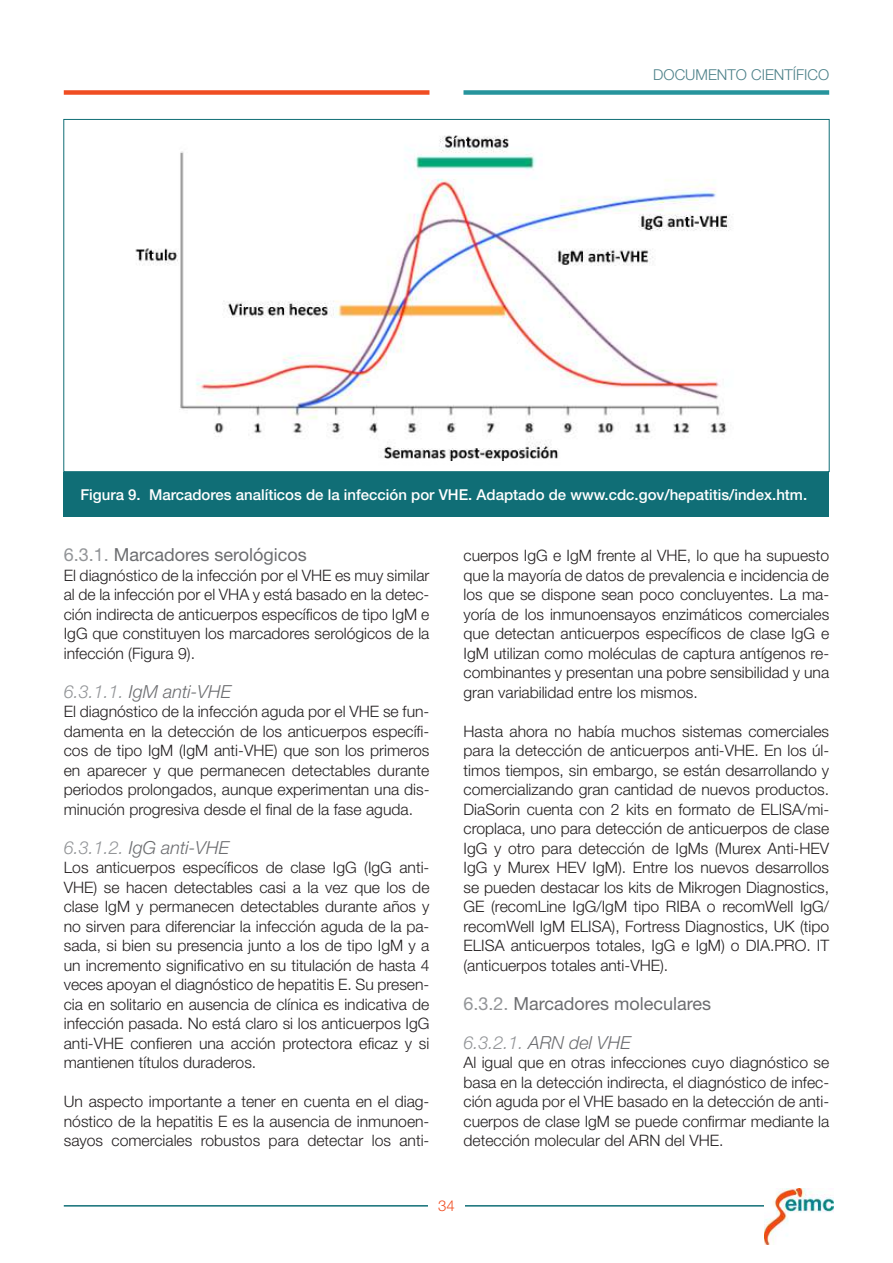
<style>
.page{position:relative;width:893px;height:1263px;background:#fff}
.page>*{position:absolute;margin:0;border:0;box-sizing:border-box;transform-origin:0 0}
.t1{font:18px/39px "Helvetica Neue";color:#6c6d70}
.t2{font:italic 300 18px "Helvetica Neue";color:#6c6d70}
.t3{font:300 15.75px/19.5px "Helvetica Neue";color:#231f20;text-align:justify}
.t4{font:500 15px "Helvetica Neue";color:#fff}
.t5{font:300 15px "Helvetica Neue";color:#4d8189}
.t6{font:300 15px "Helvetica Neue";color:#f04d22}
.s1{color:#939598}
.s2{font-weight:300;font-style:italic;color:#939598}
.s3{font-weight:300;font-style:italic}
</style>
<div class="page">
<div style="left:64px;top:90px;width:365px;height:5px;background:#f04d22"></div>
<div style="left:463px;top:90px;width:366px;height:5px;background:#26949c"></div>
<hr style="left:64px;top:1205px;width:769px;height:1px;background:#106e76">
<div style="left:428px;top:1192px;width:37px;height:26px;background:#fff"></div>
<img style="left:764px;top:1188px;width:69px;height:56px">
<div style="left:63px;top:472px;width:766px;height:45px;background:#106e76"></div>
<img style="left:135px;top:135px;width:596px;height:326px">
<p class="t5" style="left:653px;top:65px;width:177px">DOCUMENTO CIENTÍFICO</p>
<p class="t4" style="left:80px;top:486px;width:728px">Figura 9. Marcadores analíticos de la infección por VHE. Adaptado de www.cdc.gov/hepatitis/index.htm.</p>
<p class="t1" style="left:64px;top:535px;width:245px"><span class="s1">6.3.1.</span> Marcadores serológicos</p>
<p class="t3" style="left:64px;top:565px;width:367px">El diagnóstico de la infección por el VHE es muy similar al de la infección por el VHA y está basado en la detec&shy;ción indirecta de anticuerpos específicos de tipo IgM e IgG que constituyen los marcadores serológicos de la infección (Figura 9).</p>
<p class="t2" style="left:64px;top:680px;width:169px"><span class="s1">6.3.1.1.</span> IgM anti-VHE</p>
<p class="t3" style="left:64px;top:701px;width:367px">El diagnóstico de la infección aguda por el VHE se fun&shy;damenta en la detección de los anticuerpos específi&shy;cos de tipo IgM (IgM anti-VHE) que son los primeros en aparecer y que permanecen detectables durante periodos prolongados, aunque experimentan una dis&shy;minución progresiva desde el final de la fase aguda.</p>
<p class="t2" style="left:64px;top:836px;width:167px"><span class="s1">6.3.1.2.</span> IgG anti-VHE</p>
<p class="t3" style="left:64px;top:857px;width:367px">Los anticuerpos específicos de clase IgG (IgG anti-VHE) se hacen detectables casi a la vez que los de clase IgM y permanecen detectables durante años y no sirven para diferenciar la infección aguda de la pa&shy;sada, si bien su presencia junto a los de tipo IgM y a un incremento significativo en su titulación de hasta 4 veces apoyan el diagnóstico de hepatitis E. Su presen&shy;cia en solitario en ausencia de clínica es indicativa de infección pasada. No está claro si los anticuerpos IgG anti-VHE confieren una acción protectora eficaz y si mantienen títulos duraderos.</p>
<p class="t3" style="left:64px;top:1091px;width:367px">Un aspecto importante a tener en cuenta en el diag&shy;nóstico de la hepatitis E es la ausencia de inmunoen&shy;sayos comerciales robustos para detectar los anti-</p>
<p class="t3" style="left:463px;top:545px;width:367px">cuerpos IgG e IgM frente al VHE, lo que ha supuesto que la mayoría de datos de prevalencia e incidencia de los que se dispone sean poco concluyentes. La ma&shy;yoría de los inmunoensayos enzimáticos comerciales que detectan anticuerpos específicos de clase IgG e IgM utilizan como moléculas de captura antígenos re&shy;combinantes y presentan una pobre sensibilidad y una gran variabilidad entre los mismos.</p>
<p class="t3" style="left:463px;top:721px;width:367px">Hasta ahora no había muchos sistemas comerciales para la detección de anticuerpos anti-VHE. En los úl&shy;timos tiempos, sin embargo, se están desarrollando y comercializando gran cantidad de nuevos productos.<br>DiaSorin cuenta con 2 kits en formato de ELISA/mi&shy;croplaca, uno para detección de anticuerpos de clase IgG y otro para detección de IgMs (Murex Anti-HEV IgG y Murex HEV IgM). Entre los nuevos desarrollos se pueden destacar los kits de Mikrogen Diagnostics, GE (recomLine IgG/IgM tipo RIBA o recomWell IgG/ recomWell IgM ELISA), Fortress Diagnostics, UK (tipo ELISA anticuerpos totales, IgG e IgM) o DIA.PRO. IT (anticuerpos totales anti-VHE).</p>
<p class="t1" style="left:463px;top:983px;width:249px"><span class="s1">6.3.2.</span> Marcadores moleculares<br><span class="s2">6.3.2.1.</span> <span class="s3">ARN del VHE</span></p>
<p class="t3" style="left:463px;top:1052px;width:367px">Al igual que en otras infecciones cuyo diagnóstico se basa en la detección indirecta, el diagnóstico de infec&shy;ción aguda por el VHE basado en la detección de anti&shy;cuerpos de clase IgM se puede confirmar mediante la detección molecular del ARN del VHE.</p>
<p class="t6" style="left:438px;top:1196px;width:18px">34</p>
</div>
